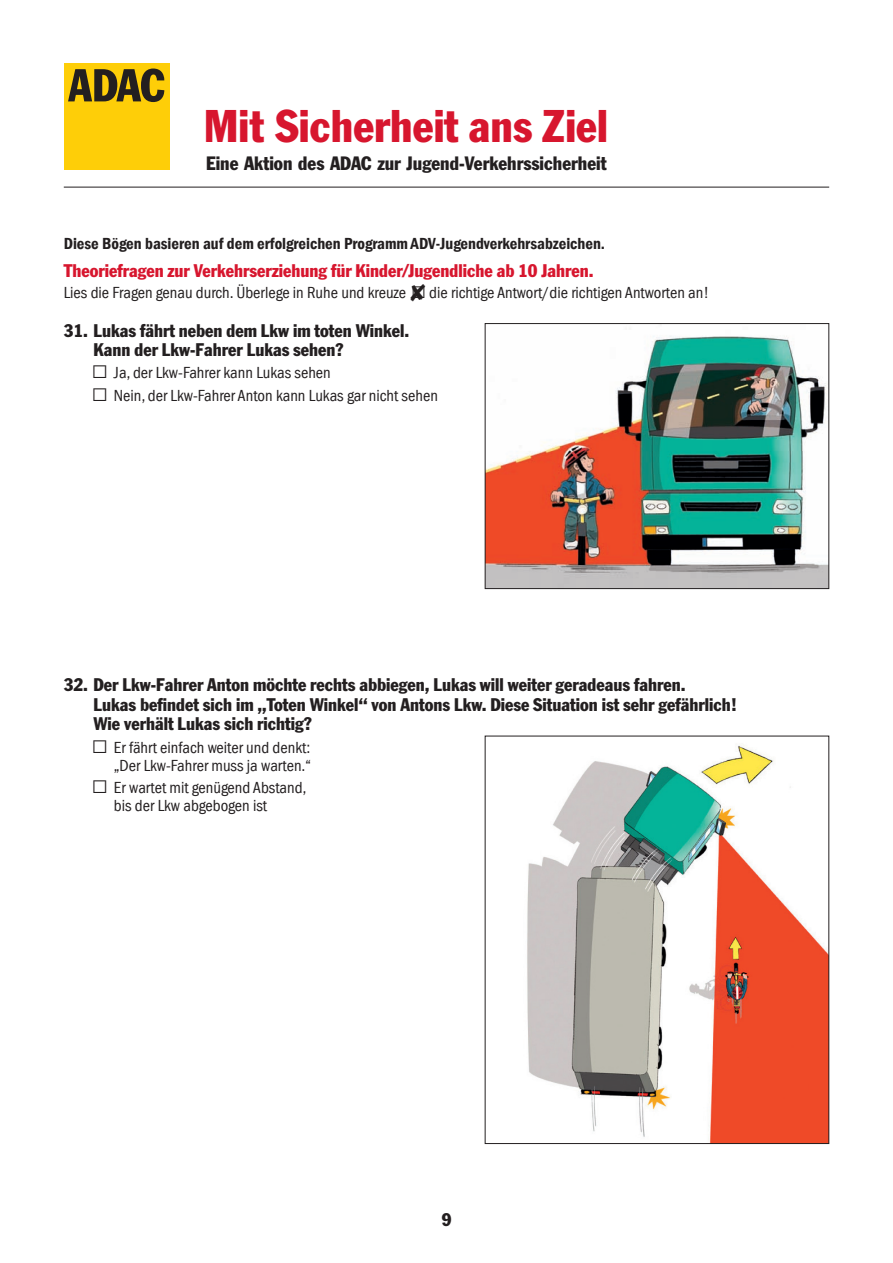
<style>
.page{position:relative;width:893px;height:1263px;background:#fff}
.page>*{position:absolute;margin:0;border:0;box-sizing:border-box;transform-origin:0 0}
.t1{font:45px "ADAC Franklin Gothic Pro";color:#d7162e}
.t2{font:19.05px "ADAC Franklin Gothic Pro";color:#231f20}
.t3{font:18px/19.5px "ADAC Franklin Gothic Pro";color:#231f20}
.t4{font:18px "ADAC Franklin Gothic Pro";color:#d7162e}
.t5{font:condensed 16.5px/18px "Franklin Gothic LT Com";color:#231f20}
.t6{font:16.5px "Franklin Gothic LT Com Dm Cn";color:#231f20}
.s1{font-family:"Berthold Pi BQ";font-stretch:normal}
.s2{font-family:"Berthold Pi BQ";font-stretch:normal;font-size:18px}
</style>
<div class="page">
<hr style="left:64px;top:187px;width:765px;height:1px;background:#231f20">
<div style="left:64px;top:64px;width:105px;height:106px;background:#fece08"></div>
<svg style="left:68px;top:69px;width:96px;height:33px"></svg>
<img style="left:487px;top:336px;width:340px;height:251px">
<div style="left:485px;top:323px;width:344px;height:266px;border:1px solid #231f20"></div>
<img style="left:527px;top:744px;width:300px;height:398px">
<h1 class="t1" style="left:204px;top:99px;width:405px">Mit Sicherheit ans Ziel</h1>
<p class="t2" style="left:206px;top:152px;width:402px">Eine Aktion des ADAC zur Jugend-Verkehrssicherheit</p>
<p class="t6" style="left:64px;top:235px;width:543px">Diese Bögen basieren auf dem erfolgreichen Programm ADV-Jugendverkehrsabzeichen.</p>
<p class="t4" style="left:64px;top:260px;width:531px">Theoriefragen zur Verkehrserziehung für Kinder/Jugendliche ab 10 Jahren.</p>
<p class="t5" style="left:64px;top:283px;width:647px">Lies die Fragen genau durch. Überlege in Ruhe und kreuze ✘<span class="s1">(</span> die richtige Antwort/die richtigen Antworten an!</p>
<p class="t3" style="left:94px;top:320px;width:317px;text-indent:-30px">31. Lukas fährt neben dem Lkw im toten Winkel.<br>Kann der Lkw-Fahrer Lukas sehen?</p>
<p class="t5" style="left:94px;top:362px;width:346px;line-height:22.2px"><span class="s2">(</span> Ja, der Lkw-Fahrer kann Lukas sehen<br><span class="s2">(</span> Nein, der Lkw-Fahrer Anton kann Lukas gar nicht sehen</p>
<p class="t3" style="left:94px;top:675px;width:645px;text-indent:-30px">32. Der Lkw-Fahrer Anton möchte rechts abbiegen, Lukas will weiter geradeaus fahren.<br>Lukas befindet sich im „Toten Winkel“ von Antons Lkw. Diese Situation ist sehr gefährlich!<br>Wie verhält Lukas sich richtig?</p>
<p class="t5" style="left:94px;top:738px;width:219px;text-align:right"><span class="s2">(</span> Er fährt einfach weiter und denkt: „Der Lkw-Fahrer muss ja warten.“</p>
<p class="t5" style="left:114px;top:779px;width:194px;text-indent:-20px"><span class="s2">(</span> Er wartet mit genügend Abstand, bis der Lkw abgebogen ist</p>
<p class="t3" style="left:442px;top:1209px;width:11px">9</p>
</div>
